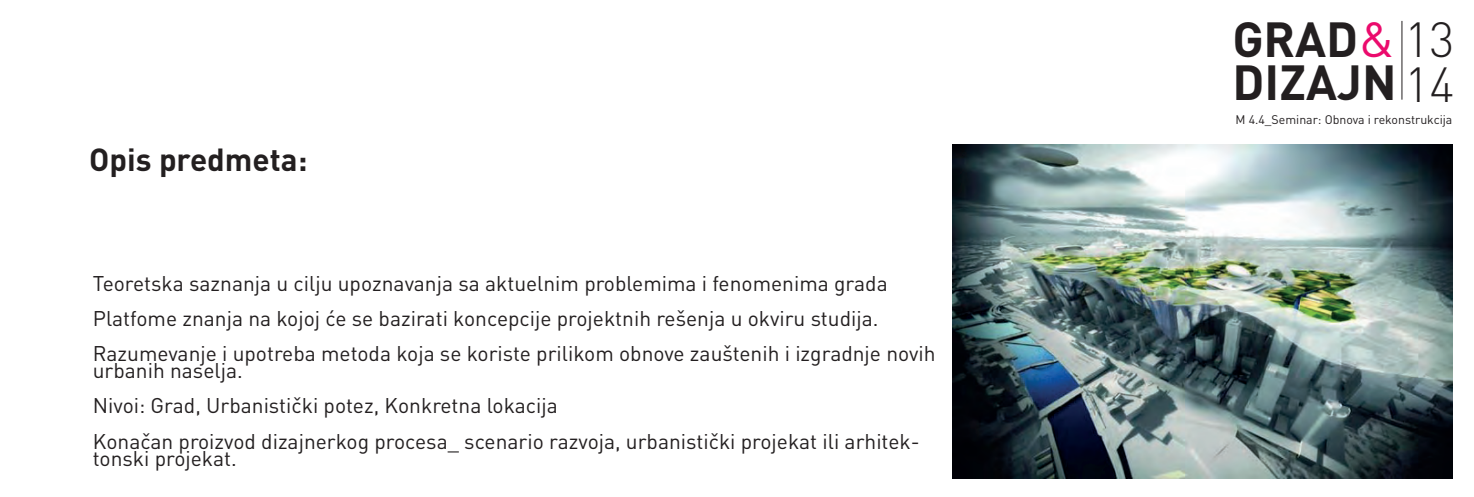
<style>
.page{position:relative;width:1474px;height:497px;background:#fff}
.page>*{position:absolute;margin:0;border:0;box-sizing:border-box;transform-origin:0 0}
.t1{font:700 48.65px/42.5px "DIN Pro";color:#231f20}
.t2{font:700 31.5px "DIN Pro";color:#231f20}
.t3{font:21px/35px "DIN Pro";color:#231f20}
.t4{font:12.25px "DIN Pro";color:#231f20}
.s1{font-weight:400;color:#eb0b6d}
.s2{font-weight:300}
</style>
<div class="page">
<img style="left:952px;top:144px;width:500px;height:334px">
<hr style="left:1401px;top:21px;width:1px;height:78px;background:#231f20">
<p class="t2" style="left:89px;top:138px;width:220px">Opis predmeta:</p>
<p class="t3" style="left:93px;top:264px;width:844px">Teoretska saznanja u cilju upoznavanja sa aktuelnim problemima i fenomenima grada<br>Platfome znanja na kojoj će se bazirati koncepcije projektnih rešenja u okviru studija.<br>Razumevanje i upotreba metoda koja se koriste prilikom obnove zauštenih i izgradnje novih</p>
<p class="t3" style="left:93px;top:352px;width:828px">urbanih naselja.<br>Nivoi: Grad, Urbanistički potez, Konkretna lokacija<br>Konačan proizvod dizajnerkog procesa_ scenario razvoja, urbanistički projekat ili arhitek-</p>
<p class="t3" style="left:93px;top:439px;width:146px">tonski projekat.</p>
<p class="t1" style="left:1232px;top:16px;width:223px">GRAD<span class="s1">&amp;</span> <span class="s2">13<br></span>DIZAJN <span class="s2">14</span></p>
<p class="t4" style="left:1235px;top:111px;width:218px">M 4.4_Seminar: Obnova i rekonstrukcija</p>
</div>
